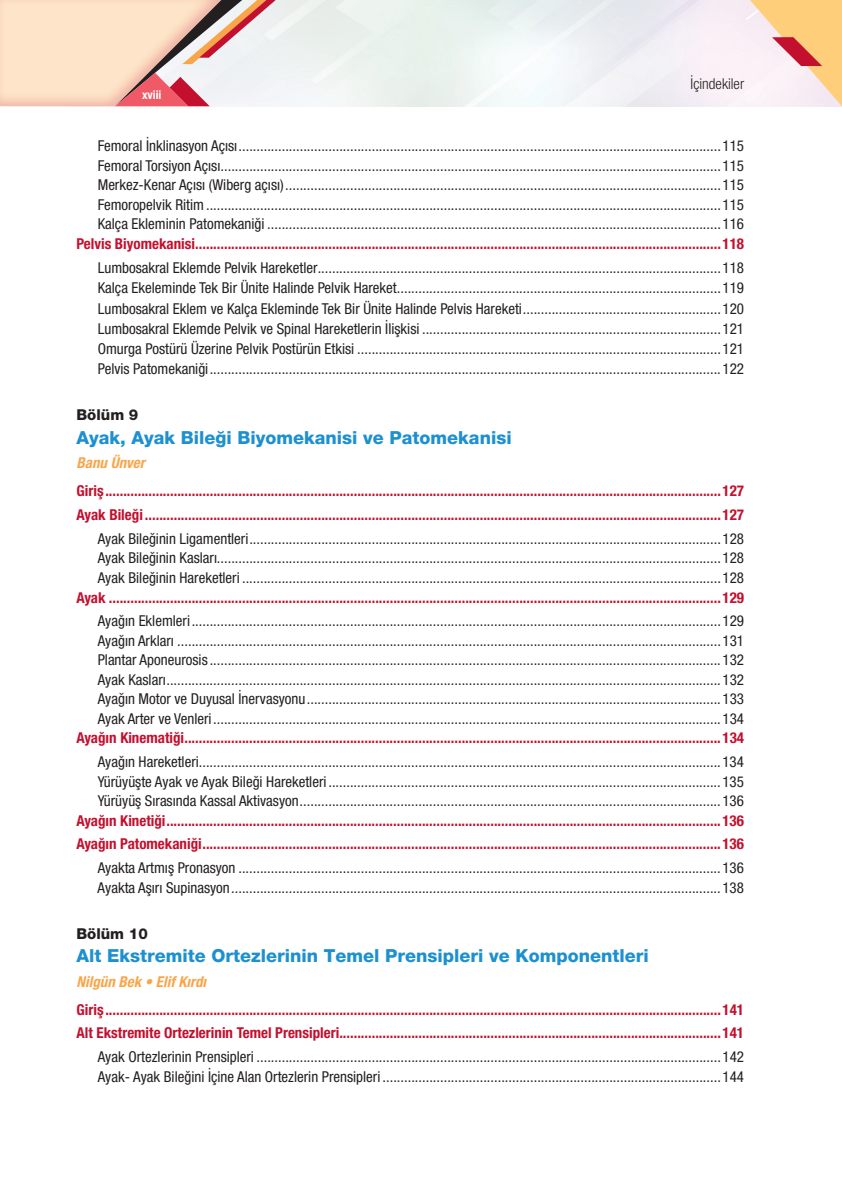
<style>
.page{position:relative;width:842px;height:1195px;background:#fff}
.page>*{position:absolute;margin:0;border:0;box-sizing:border-box;transform-origin:0 0}
.t1{font:800 18px "Helvetica Neu";color:#1d90d0}
.t2{font:15px/19.5px "Helvetica 57 Cn";color:#231f20;text-align:justify}
.t3{font:700 15px/23.7px "Helvetica 77 Cn";color:#c3102e}
.t4{font:italic 700 15px "Helvetica 77 Cn";color:#f9a64a}
.t5{font:800 15px "Helvetica Neu";color:#231f20}
.t6{font:15px "Helvetica 47 Lt Cn";color:#231f20}
.t7{font:700 12px "Helvetica 77 Cn";color:#fff}
</style>
<div class="page">
<div style="left:0;top:0;width:223px;height:109px;background:#c3102e;opacity:.25"></div>
<svg style="left:0;top:0;width:276px;height:106px"></svg>
<svg style="left:750px;top:0;width:92px;height:106px"></svg>
<p class="t7" style="left:142px;top:87px;width:21px">xviii</p>
<p class="t6" style="left:691px;top:75px;width:55px">İçindekiler</p>
<p class="t2" style="left:98px;top:136px;width:648px">Femoral İnklinasyon Açısı......................................................................................................................................115<br>Femoral Torsiyon Açısı...........................................................................................................................................115<br>Merkez-Kenar Açısı (Wiberg açısı).........................................................................................................................115<br>Femoropelvik Ritim...............................................................................................................................................115<br>Kalça Ekleminin Patomekaniği ..............................................................................................................................116</p>
<p class="t3" style="left:76px;top:231px;width:669px">Pelvis Biyomekanisi..................................................................................................................................................118</p>
<p class="t2" style="left:98px;top:257px;width:648px;line-height:20.2px">Lumbosakral Eklemde Pelvik Hareketler................................................................................................................118<br>Kalça Ekeleminde Tek Bir Ünite Halinde Pelvik Hareket..........................................................................................119<br>Lumbosakral Eklem ve Kalça Ekleminde Tek Bir Ünite Halinde Pelvis Hareketi.......................................................120<br>Lumbosakral Eklemde Pelvik ve Spinal Hareketlerin İlişkisi ...................................................................................121<br>Omurga Postürü Üzerine Pelvik Postürün Etkisi .....................................................................................................121<br>Pelvis Patomekaniği..............................................................................................................................................122</p>
<p class="t5" style="left:76px;top:406px;width:63px">Bölüm 9</p>
<p class="t1" style="left:77px;top:427px;width:437px">Ayak, Ayak Bileği Biyomekanisi ve Patomekanisi</p>
<p class="t4" style="left:77px;top:454px;width:70px">Banu Ünver</p>
<p class="t3" style="left:77px;top:479px;width:669px">Giriş...........................................................................................................................................................................127<br>Ayak Bileği ................................................................................................................................................................127</p>
<p class="t2" style="left:98px;top:529px;width:648px">Ayak Bileğinin Ligamentleri...................................................................................................................................128<br>Ayak Bileğinin Kasları............................................................................................................................................128<br>Ayak Bileğinin Hareketleri .....................................................................................................................................128</p>
<p class="t3" style="left:76px;top:585px;width:669px">Ayak ..........................................................................................................................................................................129</p>
<p class="t2" style="left:98px;top:611px;width:648px">Ayağın Eklemleri...................................................................................................................................................129<br>Ayağın Arkları .......................................................................................................................................................131<br>Plantar Aponeurosis ..............................................................................................................................................132<br>Ayak Kasları..........................................................................................................................................................132<br>Ayağın Motor ve Duyusal İnervasyonu...................................................................................................................133<br>Ayak Arter ve Venleri.............................................................................................................................................134</p>
<p class="t3" style="left:76px;top:726px;width:669px">Ayağın Kinematiği.....................................................................................................................................................134</p>
<p class="t2" style="left:98px;top:752px;width:648px">Ayağın Hareketleri.................................................................................................................................................134<br>Yürüyüşte Ayak ve Ayak Bileği Hareketleri .............................................................................................................135<br>Yürüyüş Sırasında Kassal Aktivasyon.....................................................................................................................136</p>
<p class="t3" style="left:76px;top:808px;width:669px">Ayağın Kinetiği..........................................................................................................................................................136<br>Ayağın Patomekaniği................................................................................................................................................136</p>
<p class="t2" style="left:98px;top:858px;width:648px">Ayakta Artmış Pronasyon ......................................................................................................................................136<br>Ayakta Aşırı Supinasyon........................................................................................................................................138</p>
<p class="t5" style="left:76px;top:924px;width:73px">Bölüm 10</p>
<p class="t1" style="left:77px;top:945px;width:574px">Alt Ekstremite Ortezlerinin Temel Prensipleri ve Komponentleri</p>
<p class="t4" style="left:77px;top:972px;width:131px">Nilgün Bek • Elif Kırdı</p>
<p class="t3" style="left:77px;top:997px;width:669px">Giriş...........................................................................................................................................................................141<br>Alt Ekstremite Ortezlerinin Temel Prensipleri..........................................................................................................141</p>
<p class="t2" style="left:98px;top:1047px;width:648px">Ayak Ortezlerinin Prensipleri .................................................................................................................................142<br>Ayak- Ayak Bileğini İçine Alan Ortezlerin Prensipleri ..............................................................................................144</p>
</div>
